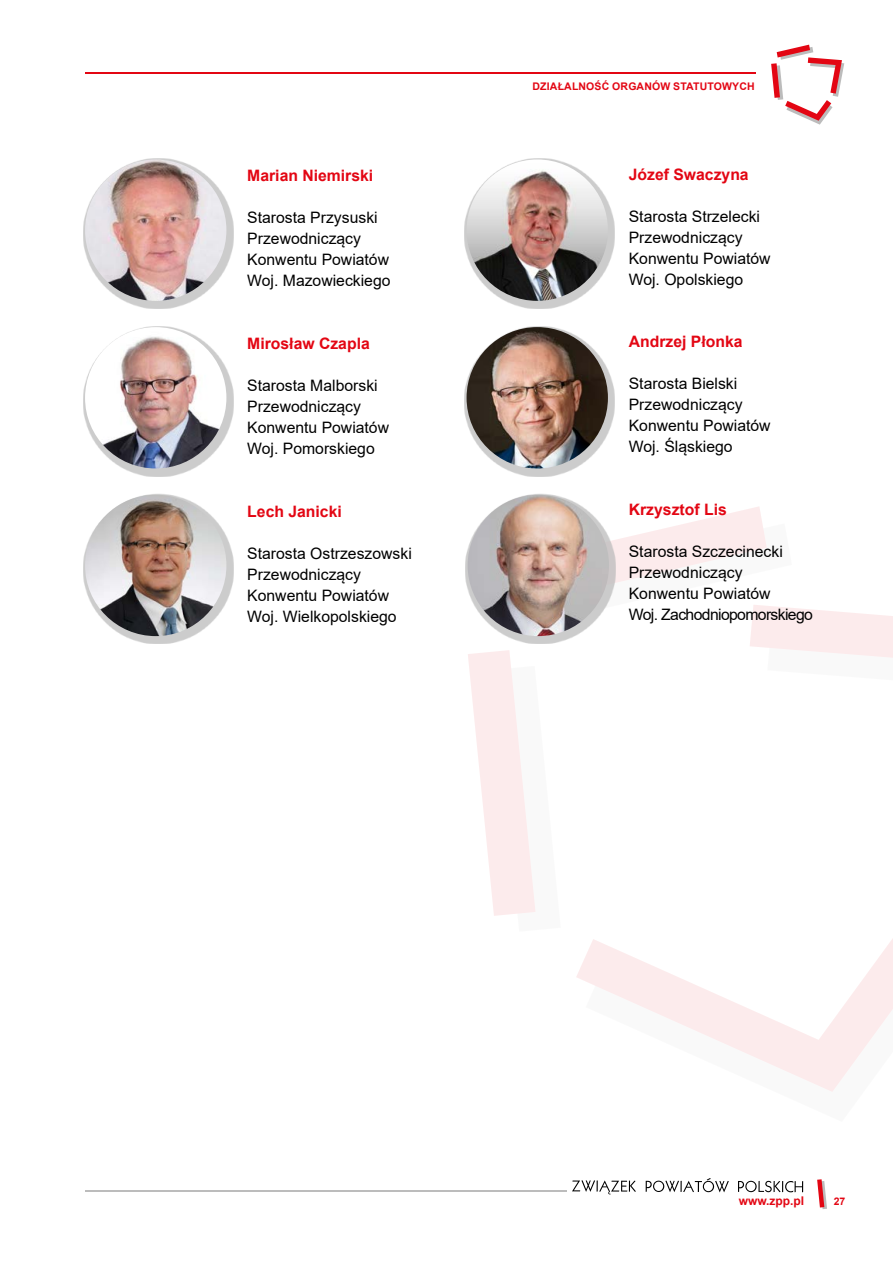
<style>
.page{position:relative;width:893px;height:1263px;background:#fff}
.page>*{position:absolute;margin:0;border:0;box-sizing:border-box;transform-origin:0 0}
.t1{font:15.75px/21px "Arial";color:#000}
.t2{font:700 15.75px "Arial";color:#e30613}
.t3{font:700 12px "Arial";color:#e30613}
.t4{font:700 10.5px "Arial";letter-spacing:.015em;color:#e30613}
</style>
<div class="page">
<hr style="left:85px;top:72px;width:671px;height:2px;background:#e30613">
<svg style="left:771px;top:45px;width:73px;height:80px"></svg>
<svg style="left:572px;top:1180px;width:64px;height:14px"></svg>
<svg style="left:646px;top:1178px;width:83px;height:14px"></svg>
<svg style="left:738px;top:1181px;width:65px;height:11px"></svg>
<svg style="left:817px;top:1179px;width:10px;height:30px"></svg>
<hr style="left:85px;top:1190px;width:482px;height:2px;background:#bcbcbc">
<svg style="left:468px;top:507px;width:425px;height:409px"></svg>
<svg style="left:576px;top:939px;width:317px;height:153px"></svg>
<div style="left:83px;top:158px;width:150px;height:151px;background:#bcbcbc;opacity:.75"></div>
<img style="left:85px;top:159px;width:141px;height:142px;border-radius:71px">
<div style="left:464px;top:158px;width:151px;height:151px;background:#bcbcbc;opacity:.75"></div>
<img style="left:467px;top:159px;width:141px;height:142px;border-radius:71px">
<div style="left:83px;top:326px;width:150px;height:150px;background:#bcbcbc;opacity:.75"></div>
<img style="left:85px;top:327px;width:141px;height:141px;border-radius:71px">
<div style="left:464px;top:326px;width:151px;height:150px;background:#bcbcbc;opacity:.75"></div>
<img style="left:467px;top:327px;width:141px;height:141px;border-radius:71px">
<div style="left:83px;top:494px;width:150px;height:150px;background:#bcbcbc;opacity:.75"></div>
<img style="left:85px;top:495px;width:141px;height:141px;border-radius:71px">
<div style="left:465px;top:494px;width:151px;height:150px;background:#bcbcbc;opacity:.75"></div>
<img style="left:468px;top:495px;width:141px;height:141px;border-radius:71px">
<p class="t2" style="left:247px;top:165px;width:128px">Marian Niemirski</p>
<p class="t1" style="left:247px;top:207px;width:145px">Starosta Przysuski<br>Przewodniczący<br>Konwentu Powiatów<br>Woj. Mazowieckiego</p>
<p class="t2" style="left:247px;top:332px;width:124px">Mirosław Czapla</p>
<p class="t1" style="left:247px;top:375px;width:143px">Starosta Malborski<br>Przewodniczący<br>Konwentu Powiatów<br>Woj. Pomorskiego</p>
<p class="t2" style="left:247px;top:500px;width:96px">Lech Janicki</p>
<p class="t1" style="left:247px;top:543px;width:166px">Starosta Ostrzeszowski<br>Przewodniczący<br>Konwentu Powiatów<br>Woj. Wielkopolskiego</p>
<p class="t4" style="left:533px;top:79px;width:224px">DZIAŁALNOŚĆ ORGANÓW STATUTOWYCH</p>
<p class="t2" style="left:629px;top:163px;width:121px">Józef Swaczyna</p>
<p class="t1" style="left:629px;top:206px;width:143px">Starosta Strzelecki<br>Przewodniczący<br>Konwentu Powiatów<br>Woj. Opolskiego</p>
<p class="t2" style="left:629px;top:331px;width:115px">Andrzej Płonka</p>
<p class="t1" style="left:629px;top:373px;width:143px">Starosta Bielski<br>Przewodniczący<br>Konwentu Powiatów<br>Woj. Śląskiego</p>
<p class="t2" style="left:629px;top:498px;width:100px">Krzysztof Lis</p>
<p class="t1" style="left:629px;top:541px;width:186px">Starosta Szczecinecki<br>Przewodniczący<br>Konwentu Powiatów<br>Woj. Zachodniopomorskiego</p>
<p class="t3" style="left:739px;top:1192px;width:67px">www.zpp.pl</p>
<p class="t4" style="left:834px;top:1194px;width:13px">27</p>
</div>
